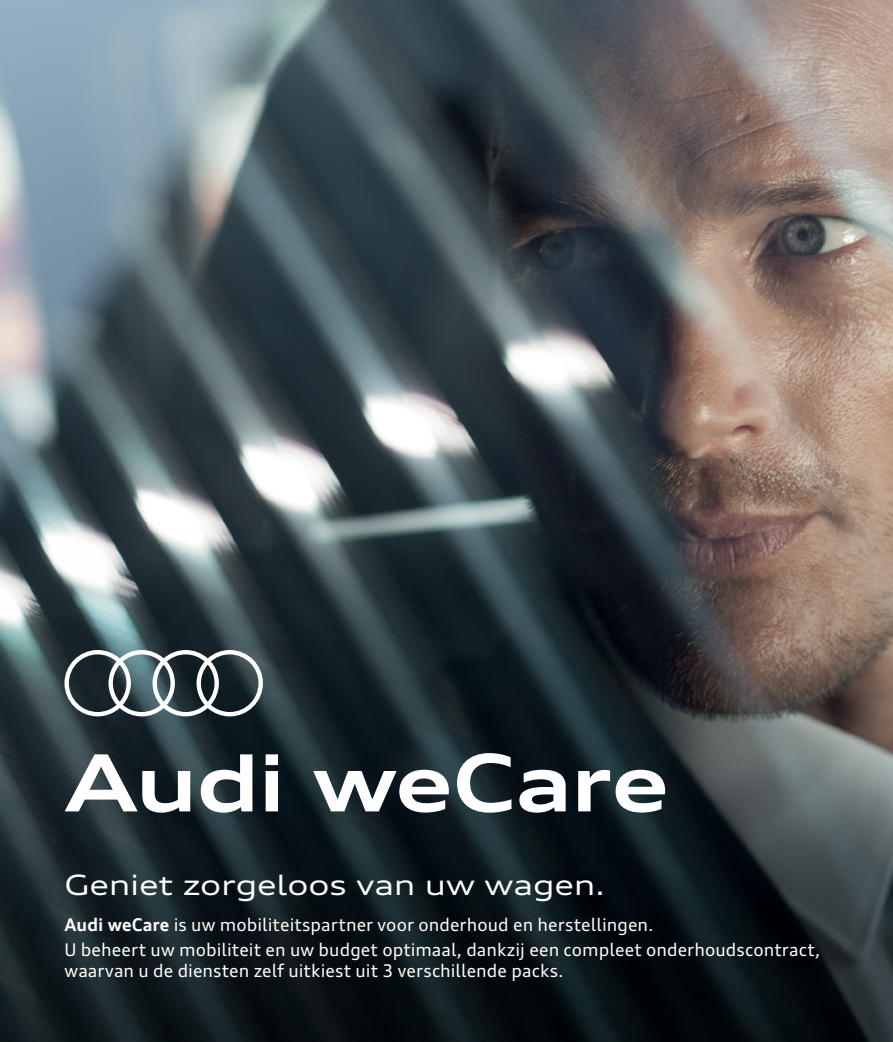
<style>
.page{position:relative;width:893px;height:1042px;background:#fff}
.page>*{position:absolute;margin:0;border:0;box-sizing:border-box;transform-origin:0 0}
.t1{font:700 expanded 78.75px "Audi Type";letter-spacing:-.02em;color:#fff}
.t2{font:expanded 28px "Audi Type";letter-spacing:-.01em;color:#fff}
.t3{font:17.5px/25.9px "Audi Type";letter-spacing:.005em;color:#fff}
.s1{font-weight:700}
</style>
<div class="page">
<img style="left:0;top:0;width:893px;height:531px">
<svg style="left:0;top:531px;width:893px;height:511px;background:#283134"></svg>
<svg style="left:64px;top:650px;width:199px;height:66px"></svg>
<h1 class="t1" style="left:64px;top:729px;width:606px">Audi weCare</h1>
<h2 class="t2" style="left:64px;top:866px;width:542px">Geniet zorgeloos van uw wagen.</h2>
<p class="t3" style="left:64px;top:911px;width:757px"><span class="s1">Audi weCare</span> is uw mobiliteitspartner voor onderhoud en herstellingen.<br>U beheert uw mobiliteit en uw budget optimaal, dankzij een compleet onderhoudscontract,</p>
<p class="t3" style="left:64px;top:958px;width:501px">waarvan u de diensten zelf uitkiest uit 3 verschillende packs.</p>
</div>
